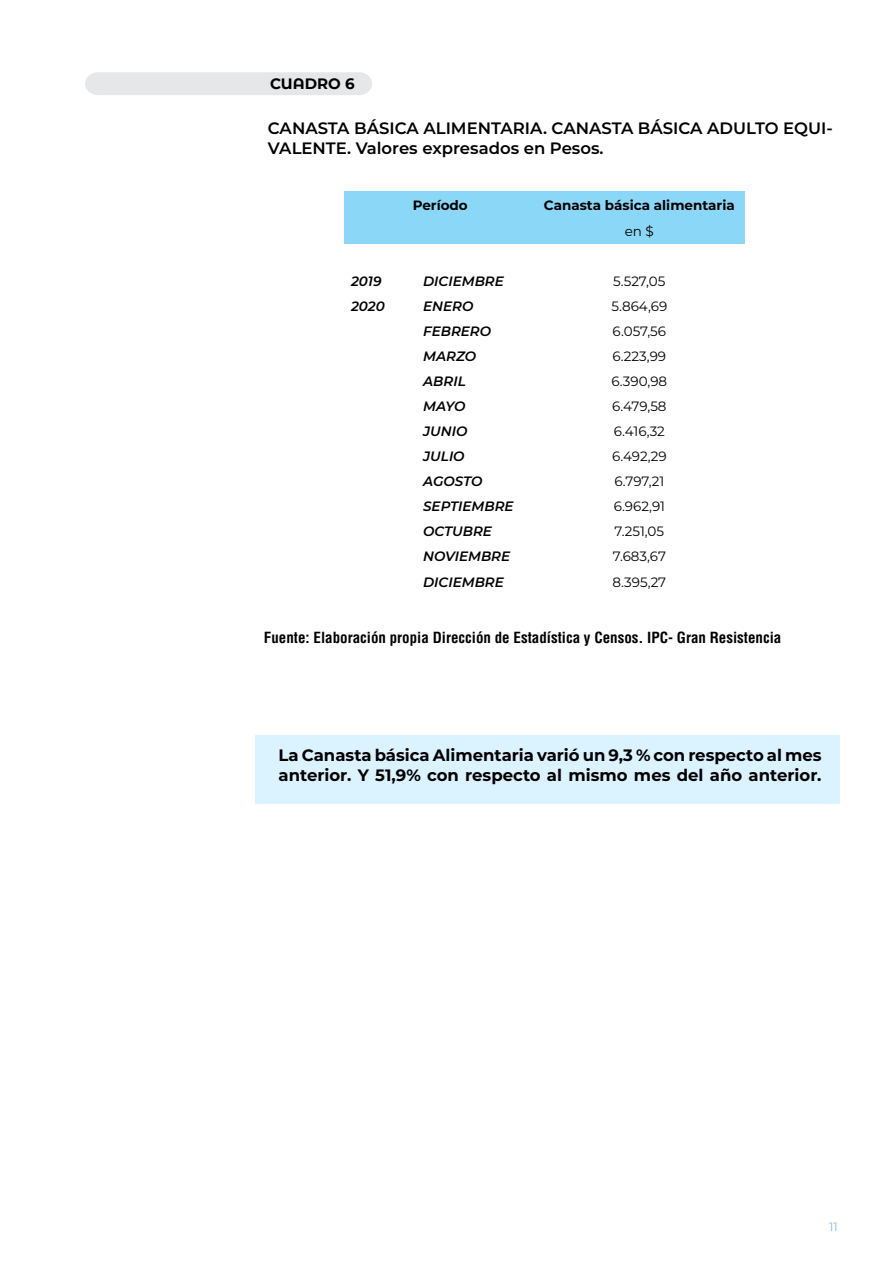
<style>
.page{position:relative;width:893px;height:1263px;background:#fff}
.page>*{position:absolute;margin:0;border:0;box-sizing:border-box;transform-origin:0 0}
.PARRAFO{font:700 16.5px/19.5px "Montserrat";color:#000}
.PARRAFO-2{font:600 16.5px/19.5px "Montserrat";color:#000}
.t1{font:700 condensed 15px "Helvetica LT Std";color:#000}
.t2{font:700 15px "Montserrat Alternates";color:#000}
.PARRAFO-3{font:13.5px "Montserrat";color:#000}
.PARRAFO-4{font:italic 600 13.5px "Montserrat";color:#000}
.PARRAFO-5{font:700 13.5px "Montserrat";color:#000}
.t3{font:12px "Montserrat";color:#86b9e0}
</style>
<div class="page">
<div style="left:255px;top:735px;width:585px;height:69px;background:#dbf2ff"></div>
<div style="left:344px;top:191px;width:400px;height:53px;background:#8bd7f8"></div>
<div style="left:85px;top:72px;width:287px;height:23px;background:#e6e7e9"></div>
<p class="t2" style="left:270px;top:73px;width:86px">CUADRO 6</p>
<p class="PARRAFO-2" style="left:268px;top:118px;width:566px">CANASTA BÁSICA ALIMENTARIA. CANASTA BÁSICA ADULTO EQUI-<br>VALENTE. Valores expresados en Pesos.</p>
<p class="PARRAFO-5" style="left:413px;top:196px;width:57px">Período</p>
<p class="PARRAFO-5" style="left:544px;top:196px;width:192px">Canasta básica alimentaria</p>
<p class="PARRAFO-3" style="left:625px;top:221px;width:31px">en $</p>
<p class="PARRAFO-4" style="left:351px;top:271px;width:32px">2019</p>
<p class="PARRAFO-4" style="left:423px;top:271px;width:82px">DICIEMBRE</p>
<p class="PARRAFO-3" style="left:613px;top:272px;width:54px">5.527,05</p>
<p class="PARRAFO-4" style="left:351px;top:296px;width:35px">2020</p>
<p class="PARRAFO-4" style="left:423px;top:296px;width:52px">ENERO</p>
<p class="PARRAFO-3" style="left:611px;top:297px;width:57px">5.864,69</p>
<p class="PARRAFO-4" style="left:423px;top:321px;width:70px">FEBRERO</p>
<p class="PARRAFO-3" style="left:613px;top:322px;width:55px">6.057,56</p>
<p class="PARRAFO-4" style="left:423px;top:346px;width:55px">MARZO</p>
<p class="PARRAFO-3" style="left:613px;top:347px;width:55px">6.223,99</p>
<p class="PARRAFO-4" style="left:423px;top:372px;width:44px">ABRIL</p>
<p class="PARRAFO-3" style="left:611px;top:372px;width:57px">6.390,98</p>
<p class="PARRAFO-4" style="left:423px;top:397px;width:44px">MAYO</p>
<p class="PARRAFO-3" style="left:612px;top:397px;width:56px">6.479,58</p>
<p class="PARRAFO-4" style="left:423px;top:422px;width:46px">JUNIO</p>
<p class="PARRAFO-3" style="left:614px;top:422px;width:53px">6.416,32</p>
<p class="PARRAFO-4" style="left:423px;top:447px;width:43px">JULIO</p>
<p class="PARRAFO-3" style="left:612px;top:447px;width:56px">6.492,29</p>
<p class="PARRAFO-4" style="left:423px;top:472px;width:61px">AGOSTO</p>
<p class="PARRAFO-3" style="left:614px;top:472px;width:51px">6.797,21</p>
<p class="PARRAFO-4" style="left:423px;top:497px;width:92px">SEPTIEMBRE</p>
<p class="PARRAFO-3" style="left:614px;top:497px;width:53px">6.962,91</p>
<p class="PARRAFO-4" style="left:423px;top:522px;width:70px">OCTUBRE</p>
<p class="PARRAFO-3" style="left:614px;top:522px;width:51px">7.251,05</p>
<p class="PARRAFO-4" style="left:423px;top:547px;width:89px">NOVIEMBRE</p>
<p class="PARRAFO-3" style="left:613px;top:547px;width:55px">7.683,67</p>
<p class="PARRAFO-4" style="left:423px;top:572px;width:82px">DICIEMBRE</p>
<p class="PARRAFO-3" style="left:612px;top:572px;width:55px">8.395,27</p>
<p class="t1" style="left:264px;top:628px;width:519px">Fuente: Elaboración propia Dirección de Estadística y Censos. IPC- Gran Resistencia</p>
<p class="PARRAFO" style="left:279px;top:745px;width:545px">La Canasta básica Alimentaria varió un 9,3 % con respecto al mes anterior. Y 51,9% con respecto al mismo mes del año anterior.</p>
<p class="t3" style="left:829px;top:1219px;width:10px">11</p>
</div>
